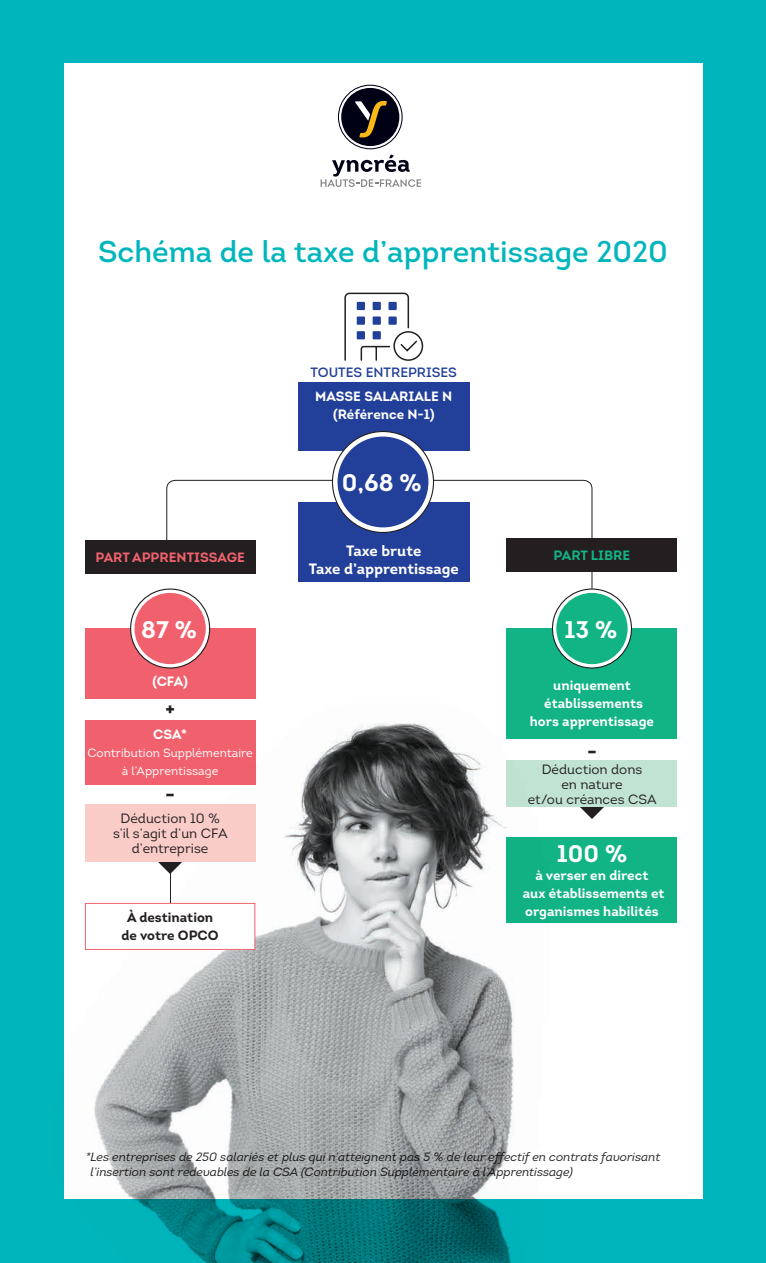
<style>
.page{position:relative;width:766px;height:1263px;background:#fff}
.page>*{position:absolute;margin:0;border:0;box-sizing:border-box;transform-origin:0 0}
.t1{font:600 30px "Intro";color:#00b6bc}
.t2{font:700 24px "Intro";color:#fff}
.t3{font:700 21px "Intro";color:#231f20}
.t4{font:700 15px "Intro";color:#fff}
.t5{font:700 13.5px/18px "Intro";color:#fff;text-align:center}
.t6{font:13.5px/15px "Intro";color:#231f20;text-align:center}
.t7{font:700 13.5px "Intro";color:#231f20}
.t8{font:600 13.5px "Intro";color:#223f99}
.t9{font:700 13.5px "Intro";color:#f0616d}
.t10{font:700 13.5px "Intro";color:#12b385}
.t11{font:italic 12px/15px "Intro";color:#231f20}
.t12{font:12px/18px "Intro";color:#fff;text-align:center}
</style>
<div class="page">
<div style="left:0;top:0;width:765px;height:1263px;background:#00b6bc"></div>
<div style="left:64px;top:64px;width:638px;height:1135px;background:#fff"></div>
<svg style="left:429px;top:480px;width:163px;height:138px"></svg>
<div style="left:298px;top:383px;width:171px;height:68px;background:#223f99"></div>
<svg style="left:344px;top:292px;width:80px;height:69px"></svg>
<svg style="left:166px;top:480px;width:170px;height:63px"></svg>
<svg style="left:320px;top:85px;width:101px;height:102px"></svg>
<img style="left:84px;top:677px;width:619px;height:586px">
<div style="left:85px;top:628px;width:170px;height:71px;background:#f0616d"></div>
<div style="left:85px;top:540px;width:170px;height:34px;background:#231f20"></div>
<svg style="left:131px;top:589px;width:78px;height:79px"></svg>
<div style="left:130px;top:588px;width:80px;height:80px;border:1px solid #231f20;border-radius:50%"></div>
<div style="left:134px;top:593px;width:72px;height:71px;background:#f0616d;border-radius:50%"></div>
<div style="left:298px;top:502px;width:171px;height:80px;background:#223f99"></div>
<svg style="left:332px;top:431px;width:101px;height:101px;fill:#fff"></svg>
<div style="left:337px;top:437px;width:91px;height:90px;background:#223f99;border-radius:50%"></div>
<div style="left:506px;top:628px;width:171px;height:111px;background:#12b385"></div>
<div style="left:506px;top:538px;width:171px;height:34px;background:#231f20"></div>
<svg style="left:552px;top:589px;width:79px;height:79px"></svg>
<div style="left:551px;top:588px;width:81px;height:80px;border:1px solid #231f20;border-radius:50%"></div>
<div style="left:556px;top:593px;width:71px;height:71px;background:#12b385;border-radius:50%"></div>
<div style="left:85px;top:903px;width:170px;height:46px;background:#fff"></div>
<div style="left:85px;top:903px;width:170px;height:47px;border:1px solid #f0616d"></div>
<div style="left:85px;top:804px;width:170px;height:58px;background:#faccc8"></div>
<p class="t1" style="left:98px;top:233px;width:571px">Schéma de la taxe d’apprentissage 2020</p>
<p class="t8" style="left:310px;top:364px;width:148px">TOUTES ENTREPRISES</p>
<p class="t5" style="left:315px;top:388px;width:139px">MASSE SALARIALE N</p>
<p class="t5" style="left:333px;top:406px;width:103px">(Référence N-1)</p>
<p class="t9" style="left:95px;top:548px;width:151px">PART APPRENTISSAGE</p>
<p class="t2" style="left:141px;top:614px;width:57px">87 %</p>
<p class="t5" style="left:152px;top:672px;width:37px">(CFA)</p>
<p class="t3" style="left:165px;top:696px;width:12px">+</p>
<p class="t5" style="left:153px;top:725px;width:35px">CSA*</p>
<p class="t12" style="left:87px;top:744px;width:167px">Contribution Supplémentaire à l’Apprentissage</p>
<p class="t3" style="left:165px;top:781px;width:11px">-</p>
<p class="t6" style="left:113px;top:811px;width:116px">Déduction 10 % s’il s’agit d’un CFA</p>
<p class="t6" style="left:132px;top:841px;width:78px">d’entreprise</p>
<p class="t7" style="left:127px;top:909px;width:88px">À destination</p>
<p class="t7" style="left:121px;top:927px;width:99px">de votre OPCO</p>
<p class="t2" style="left:342px;top:467px;width:81px">0,68 %</p>
<p class="t4" style="left:346px;top:541px;width:77px">Taxe brute</p>
<p class="t4" style="left:309px;top:559px;width:151px">Taxe d’apprentissage</p>
<p class="t10" style="left:553px;top:547px;width:78px">PART LIBRE</p>
<p class="t2" style="left:564px;top:614px;width:54px">13 %</p>
<p class="t5" style="left:544px;top:676px;width:100px">uniquement établissements</p>
<p class="t5" style="left:529px;top:712px;width:126px">hors apprentissage</p>
<p class="t3" style="left:587px;top:738px;width:11px">-</p>
<p class="t6" style="left:541px;top:761px;width:102px">Déduction dons en nature</p>
<p class="t6" style="left:527px;top:791px;width:130px">et/ou créances CSA</p>
<p class="t2" style="left:556px;top:838px;width:72px">100 %</p>
<p class="t5" style="left:522px;top:866px;width:143px">à verser en direct<br>aux établissements et organismes habilités</p>
<p class="t11" style="left:91px;top:1149px;width:571px;text-indent:-5px">*Les entreprises de 250 salariés et plus qui n’atteignent pas 5 % de leur effectif en contrats favorisant l’insertion sont redevables de la CSA (Contribution Supplémentaire à l’Apprentissage)</p>
</div>
